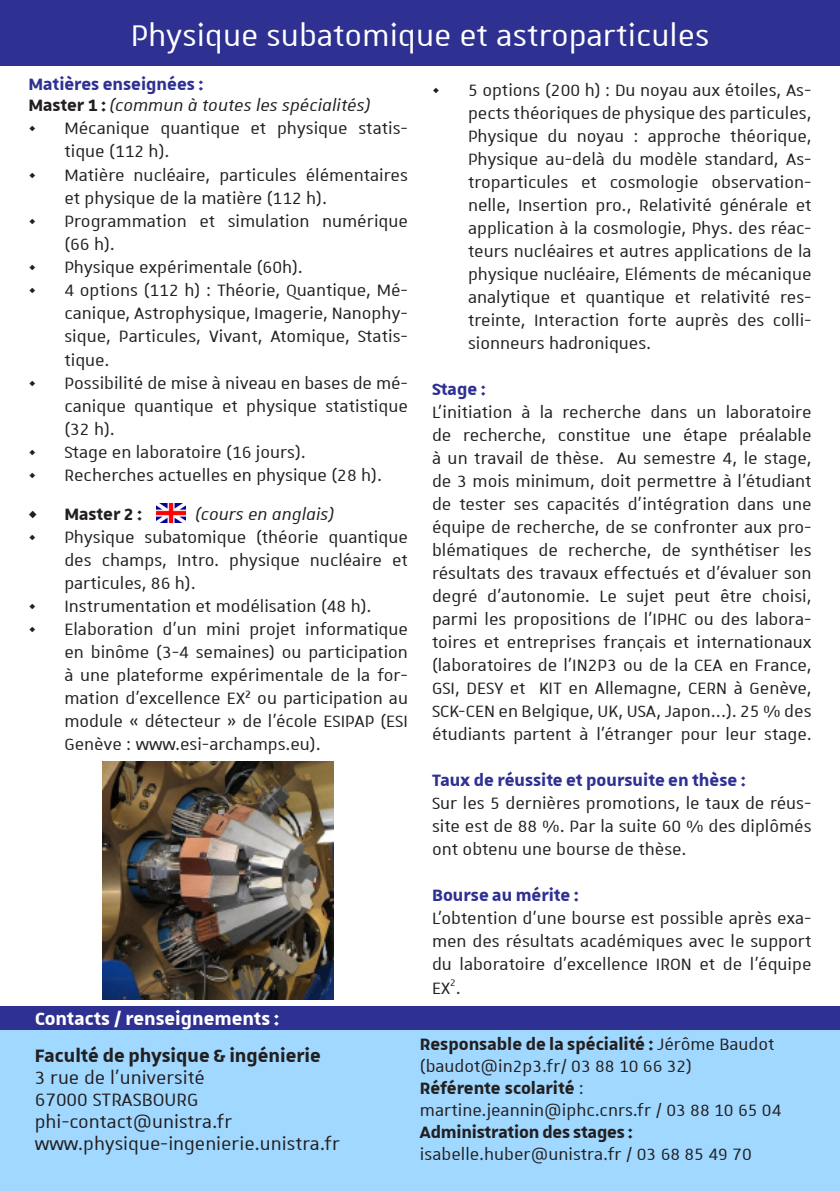
<style>
.page{position:relative;width:840px;height:1191px;background:#fff}
.page>*{position:absolute;margin:0;border:0;box-sizing:border-box;transform-origin:0 0}
.t1{font:40px "Unistra A";color:#fff}
.t2{font:24px "Unistra A";color:#231f20}
.t3{font:700 24px "Unistra A";color:#231f20}
.t4{font:700 24px "Unistra A";color:#fff}
.t5{font:22px/23px "Unistra A";color:#231f20;text-align:justify}
.t6{font:700 22px "Unistra A";color:#2e3092}
.t7{font:italic 22px "Unistra A";color:#231f20}
.t8{font:700 22px "Unistra A";letter-spacing:-.01em;color:#231f20}
.s1{font-weight:700;font-style:normal}
.s2{font-weight:700}
.s3{font-weight:400}
</style>
<div class="page">
<div style="left:0;top:1006px;width:839px;height:185px;background:#a0d8ff"></div>
<div style="left:0;top:0;width:839px;height:65px;background:#2e3092"></div>
<img style="left:156px;top:503px;width:29px;height:20px">
<div style="left:0;top:1006px;width:839px;height:23px;background:#2e3092"></div>
<img style="left:103px;top:761px;width:230px;height:238px">
<p class="t1" style="left:131px;top:15px;width:579px">Physique subatomique et astroparticules</p>
<p class="t6" style="left:28px;top:72px;width:176px">Matières enseignées :</p>
<p class="t7" style="left:28px;top:94px;width:343px"><span class="s1">Master 1 :</span> (commun à toutes les spécialités)</p>
<p class="t5" style="left:64px;top:116px;width:345px;text-indent:-36px">• Mécanique quantique et physique statis&shy;tique (112 h).</p>
<p class="t5" style="left:64px;top:162px;width:345px;line-height:23.6px;text-indent:-36px">• Matière nucléaire, particules élémentaires et physique de la matière (112 h).</p>
<p class="t5" style="left:64px;top:209px;width:345px;text-indent:-36px">• Programmation et simulation numérique (66 h).</p>
<p class="t5" style="left:28px;top:255px;width:276px">• Physique expérimentale (60h).</p>
<p class="t5" style="left:64px;top:278px;width:345px;text-indent:-36px">• 4 options (112 h) : Théorie, Quantique, Mé&shy;canique, Astrophysique, Imagerie, Nanophy&shy;sique, Particules, Vivant, Atomique, Statis&shy;tique.</p>
<p class="t5" style="left:64px;top:371px;width:345px;text-indent:-36px">• Possibilité de mise à niveau en bases de mé&shy;canique quantique et physique statistique (32 h).</p>
<p class="t5" style="left:28px;top:440px;width:279px">• Stage en laboratoire (16 jours).</p>
<p class="t5" style="left:28px;top:463px;width:355px">• Recherches actuelles en physique (28 h).</p>
<p class="t8" style="left:28px;top:502px;width:115px">• Master 2 :</p>
<p class="t7" style="left:195px;top:503px;width:141px">(cours en anglais)</p>
<p class="t5" style="left:64px;top:525px;width:345px;text-indent:-36px">• Physique subatomique (théorie quantique des champs, Intro. physique nucléaire et particules, 86 h).</p>
<p class="t5" style="left:28px;top:594px;width:344px">• Instrumentation et modélisation (48 h).</p>
<p class="t5" style="left:64px;top:617px;width:345px;text-indent:-36px">• Elaboration d’un mini projet informatique en binôme (3-4 semaines) ou participation à une plateforme expérimentale de la for&shy;mation d’excellence EX² ou participation au module « détecteur » de l’école ESIPAP (ESI Genève : www.esi-archamps.eu).</p>
<p class="t5" style="left:468px;top:78px;width:345px;text-indent:-36px">• 5 options (200 h) : Du noyau aux étoiles, As&shy;pects théoriques de physique des particules, Physique du noyau : approche théorique, Physique au-delà du modèle standard, As&shy;troparticules et cosmologie observation&shy;nelle, Insertion pro., Relativité générale et application à la cosmologie, Phys. des réac&shy;teurs nucléaires et autres applications de la physique nucléaire, Eléments de mécanique analytique et quantique et relativité res&shy;treinte, Interaction forte auprès des colli&shy;sionneurs hadroniques.</p>
<p class="t6" style="left:432px;top:377px;width:55px">Stage :</p>
<p class="t5" style="left:432px;top:400px;width:381px">L’initiation à la recherche dans un laboratoire de recherche, constitue une étape préalable à un travail de thèse. Au semestre 4, le stage, de 3 mois minimum, doit permettre à l’étudiant de tester ses capacités d’intégration dans une équipe de recherche, de se confronter aux pro&shy;blématiques de recherche, de synthétiser les résultats des travaux effectués et d’évaluer son degré d’autonomie. Le sujet peut être choisi, parmi les propositions de l’IPHC ou des labora&shy;toires et entreprises français et internationaux (laboratoires de l’IN2P3 ou de la CEA en France, GSI, DESY et KIT en Allemagne, CERN à Genève, SCK-CEN en Belgique, UK, USA, Japon...). 25 % des étudiants partent à l’étranger pour leur stage.</p>
<p class="t6" style="left:432px;top:768px;width:315px">Taux de réussite et poursuite en thèse :</p>
<p class="t5" style="left:432px;top:791px;width:381px">Sur les 5 dernières promotions, le taux de réus&shy;site est de 88 %. Par la suite 60 % des diplômés ont obtenu une bourse de thèse.</p>
<p class="t6" style="left:432px;top:883px;width:148px">Bourse au mérite :</p>
<p class="t5" style="left:432px;top:906px;width:381px">L’obtention d’une bourse est possible après exa&shy;men des résultats académiques avec le support du laboratoire d’excellence IRON et de l’équipe EX<sup>2</sup>.</p>
<p class="t4" style="left:35px;top:1005px;width:246px">Contacts / renseignements :</p>
<p class="t3" style="left:35px;top:1042px;width:287px">Faculté de physique &amp; ingénierie</p>
<p class="t2" style="left:35px;top:1065px;width:171px">3 rue de l’université</p>
<p class="t2" style="left:35px;top:1087px;width:165px">67000 STRASBOURG</p>
<p class="t2" style="left:35px;top:1109px;width:199px">phi-contact@unistra.fr</p>
<p class="t2" style="left:35px;top:1131px;width:306px">www.physique-ingenierie.unistra.fr</p>
<p class="t5" style="left:420px;top:1032px;width:356px;line-height:22px"><span class="s2">Responsable de la spécialité :</span> Jérôme Baudot (baudot@in2p3.fr/ 03 88 10 66 32)</p>
<p class="t8" style="left:420px;top:1075px;width:165px">Référente scolarité <span class="s3">:</span></p>
<p class="t5" style="left:420px;top:1097px;width:363px">martine.jeannin@iphc.cnrs.fr / 03 88 10 65 04</p>
<p class="t8" style="left:420px;top:1119px;width:214px">Administration des stages :</p>
<p class="t5" style="left:420px;top:1141px;width:333px">isabelle.huber@unistra.fr / 03 68 85 49 70</p>
</div>
